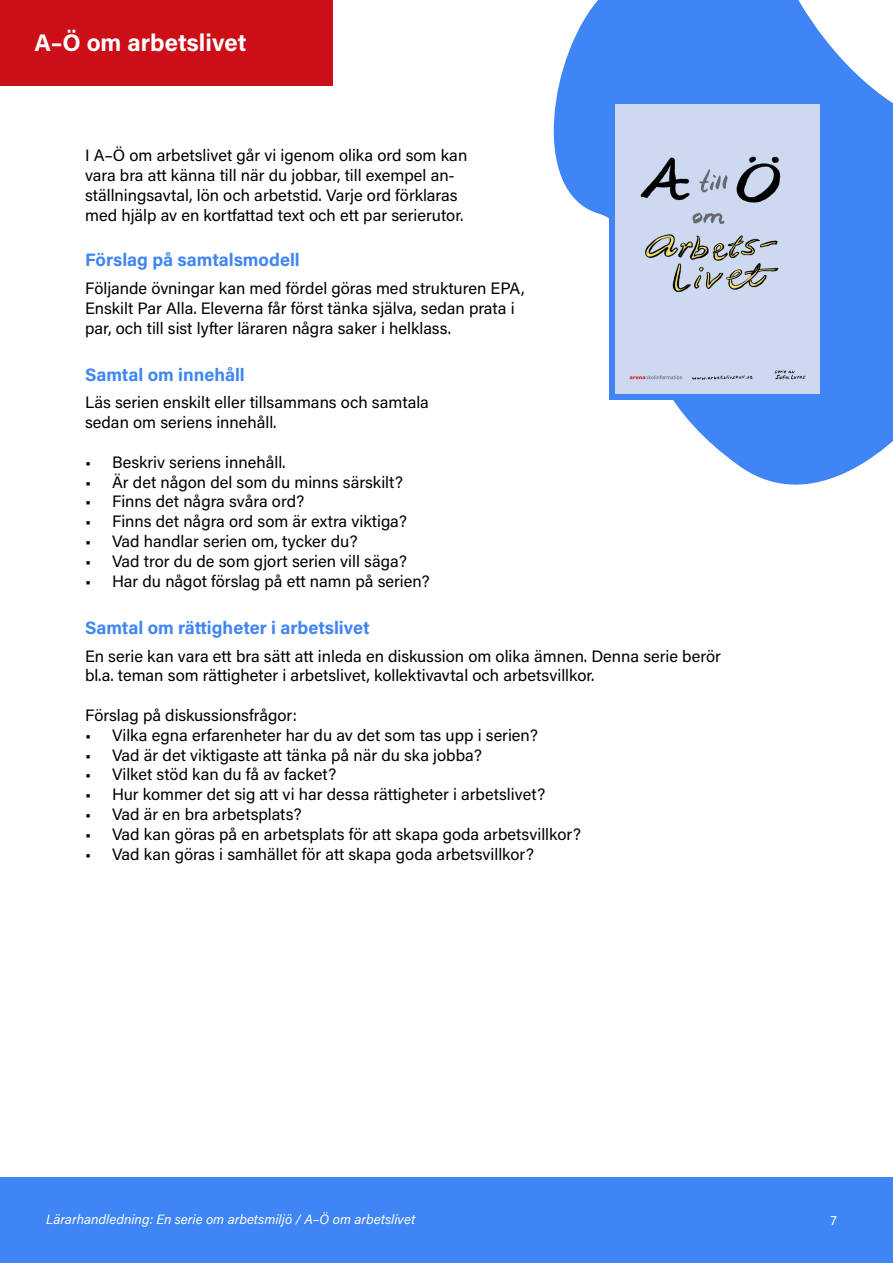
<style>
.page{position:relative;width:893px;height:1263px;background:#fff}
.page>*{position:absolute;margin:0;border:0;box-sizing:border-box;transform-origin:0 0}
.t1{font:700 24px "Acumin Pro";color:#fff}
.t2{font:700 18px "Acumin Pro";color:#4085f5}
.t3{font:16.5px/19.8px "Acumin Pro";color:#000}
.t4{font:italic 13.5px "Acumin Pro";color:#fff}
.t5{font:13.5px "Acumin Pro";color:#fff}
</style>
<div class="page">
<div style="left:0;top:1178px;width:893px;height:85px;background:#4085f5"></div>
<svg style="left:553px;top:0;width:340px;height:485px;fill:#4085f5"></svg>
<div style="left:0;top:0;width:332px;height:85px;background:#cc0e17"></div>
<img style="left:615px;top:105px;width:204px;height:288px">
<h1 class="t1" style="left:35px;top:25px;width:213px">A–Ö om arbetslivet</h1>
<p class="t3" style="left:85px;top:145px;width:384px">I A–Ö om arbetslivet går vi igenom olika ord som kan vara bra att känna till när du jobbar, till exempel an&shy;ställningsavtal, lön och arbetstid. Varje ord förklaras med hjälp av en kortfattad text och ett par serierutor.</p>
<p class="t2" style="left:85px;top:247px;width:216px">Förslag på samtalsmodell</p>
<p class="t3" style="left:85px;top:278px;width:441px">Följande övningar kan med fördel göras med strukturen EPA,<br>Enskilt Par Alla. Eleverna får först tänka själva, sedan prata i par, och till sist lyfter läraren några saker i helklass.</p>
<p class="t2" style="left:85px;top:362px;width:161px">Samtal om innehåll</p>
<p class="t3" style="left:85px;top:392px;width:345px">Läs serien enskilt eller tillsammans och samtala sedan om seriens innehåll.</p>
<p class="t3" style="left:85px;top:451px;width:202px">• Beskriv seriens innehåll.</p>
<p class="t3" style="left:85px;top:471px;width:320px">• Är det någon del som du minns särskilt?</p>
<p class="t3" style="left:85px;top:491px;width:221px">• Finns det några svåra ord?</p>
<p class="t3" style="left:85px;top:511px;width:324px">• Finns det några ord som är extra viktiga?</p>
<p class="t3" style="left:85px;top:531px;width:274px">• Vad handlar serien om, tycker du?</p>
<p class="t3" style="left:85px;top:550px;width:323px">• Vad tror du de som gjort serien vill säga?</p>
<p class="t3" style="left:85px;top:570px;width:346px">• Har du något förslag på ett namn på serien?</p>
<p class="t2" style="left:85px;top:615px;width:286px">Samtal om rättigheter i arbetslivet</p>
<p class="t3" style="left:85px;top:645px;width:637px">En serie kan vara ett bra sätt att inleda en diskussion om olika ämnen. Denna serie berör bl.a. teman som rättigheter i arbetslivet, kollektivavtal och arbetsvillkor.</p>
<p class="t3" style="left:85px;top:705px;width:213px">Förslag på diskussionsfrågor:</p>
<p class="t3" style="left:85px;top:724px;width:454px">• Vilka egna erfarenheter har du av det som tas upp i serien?</p>
<p class="t3" style="left:85px;top:744px;width:398px">• Vad är det viktigaste att tänka på när du ska jobba?</p>
<p class="t3" style="left:85px;top:764px;width:253px">• Vilket stöd kan du få av facket?</p>
<p class="t3" style="left:85px;top:784px;width:462px">• Hur kommer det sig att vi har dessa rättigheter i arbetslivet?</p>
<p class="t3" style="left:85px;top:804px;width:218px">• Vad är en bra arbetsplats?</p>
<p class="t3" style="left:85px;top:823px;width:497px">• Vad kan göras på en arbetsplats för att skapa goda arbetsvillkor?</p>
<p class="t3" style="left:85px;top:843px;width:451px">• Vad kan göras i samhället för att skapa goda arbetsvillkor?</p>
<p class="t4" style="left:46px;top:1210px;width:370px">Lärarhandledning: En serie om arbetsmiljö / A–Ö om arbetslivet</p>
<p class="t5" style="left:830px;top:1210px;width:8px">7</p>
</div>
